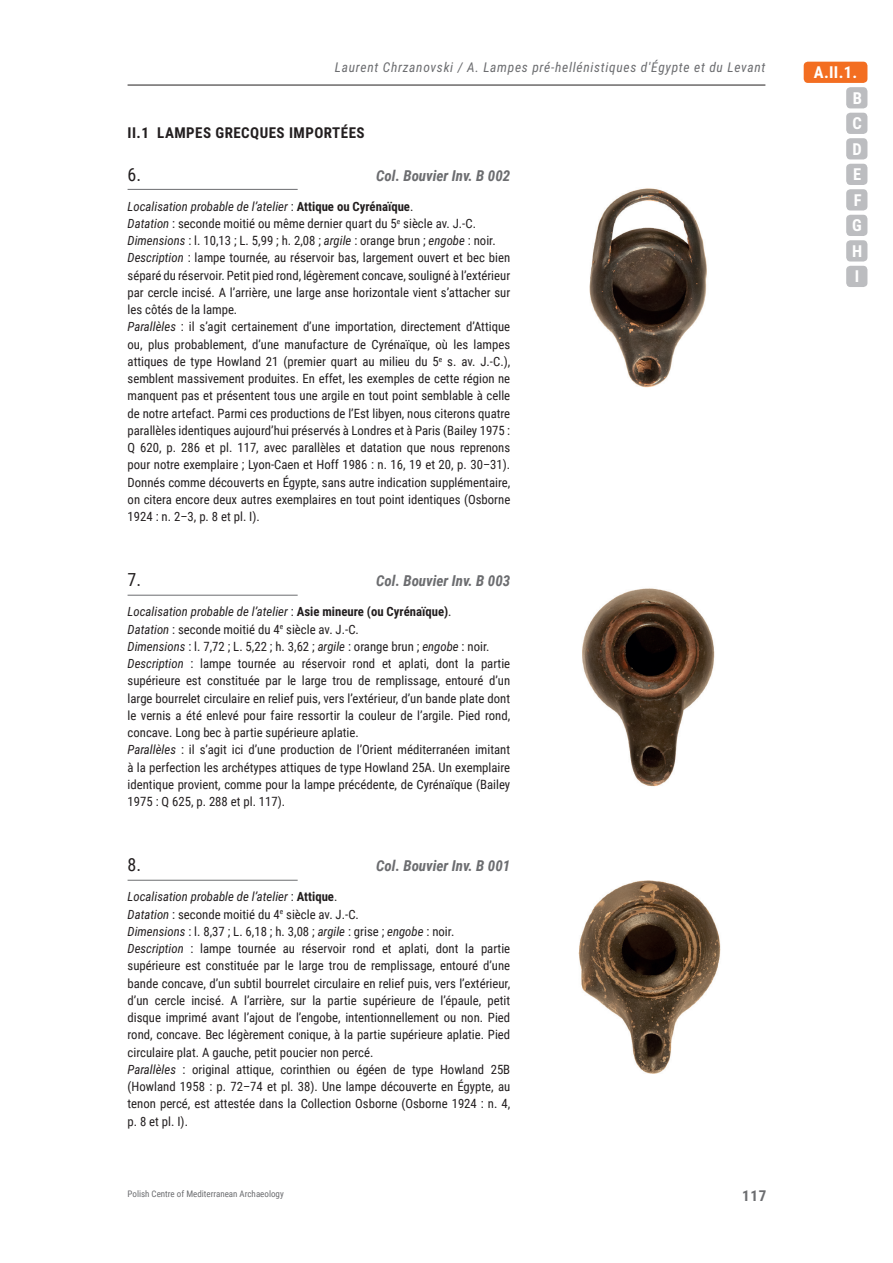
<style>
.page{position:relative;width:893px;height:1263px;background:#fff}
.page>*{position:absolute;margin:0;border:0;box-sizing:border-box;transform-origin:0 0}
.t1{font:18px "Roboto Condensed";color:#231f20}
.t2{font:700 16.5px/25.5px "Roboto Condensed";color:#fff;text-align:justify}
.t3{font:italic 700 15px "Roboto Condensed";color:#6c6d70}
.t4{font:700 15px "Roboto Condensed";letter-spacing:.03em;color:#231f20}
.t5{font:700 15px "Roboto Condensed";color:#6c6d70}
.t6{font:italic 13.5px "Roboto Condensed";letter-spacing:.05em;color:#6c6d70}
.t7{font:12.75px/17.2px "Roboto Condensed";color:#231f20}
.t8{font:9px "Roboto Condensed";color:#6c6d70}
.s1{font-style:italic}
.s2{font-weight:700}
</style>
<div class="page">
<hr style="left:128px;top:85px;width:637px;height:1px;background:#231f20">
<div style="left:846px;top:87px;width:21px;height:21px;background:#bcbdc0;border-radius:4px"></div>
<div style="left:846px;top:189px;width:21px;height:21px;background:#bcbdc0;border-radius:4px"></div>
<div style="left:846px;top:113px;width:21px;height:21px;background:#bcbdc0;border-radius:4px"></div>
<div style="left:846px;top:138px;width:21px;height:21px;background:#bcbdc0;border-radius:4px"></div>
<div style="left:846px;top:164px;width:21px;height:21px;background:#bcbdc0;border-radius:4px"></div>
<div style="left:804px;top:62px;width:63px;height:21px;background:#f36e21;border-radius:4px"></div>
<div style="left:846px;top:215px;width:21px;height:21px;background:#bcbdc0;border-radius:4px"></div>
<div style="left:846px;top:240px;width:21px;height:21px;background:#bcbdc0;border-radius:4px"></div>
<div style="left:846px;top:266px;width:21px;height:21px;background:#bcbdc0;border-radius:4px"></div>
<hr style="left:128px;top:880px;width:170px;height:1px;background:#6c6d70">
<hr style="left:128px;top:595px;width:170px;height:1px;background:#6c6d70">
<hr style="left:128px;top:189px;width:170px;height:1px;background:#6c6d70">
<img style="left:589px;top:188px;width:118px;height:200px">
<img style="left:582px;top:588px;width:133px;height:199px">
<img style="left:578px;top:880px;width:143px;height:194px">
<p class="t6" style="left:335px;top:58px;width:432px">Laurent Chrzanovski / A. Lampes pré-hellénistiques d'Égypte et du Levant</p>
<p class="t4" style="left:128px;top:123px;width:239px">II.1 LAMPES GRECQUES IMPORTÉES</p>
<h1 class="t1" style="left:128px;top:161px;width:12px">6.</h1>
<p class="t3" style="left:376px;top:165px;width:136px">Col. Bouvier Inv. B 002</p>
<p class="t7" style="left:128px;top:197px;width:384px"><span class="s1">Localisation probable de l’atelier</span> : <span class="s2">Attique ou Cyrénaïque</span>.<br><span class="s1">Datation</span> : seconde moitié ou même dernier quart du 5<sup>e</sup> siècle av. J.-C.<br><span class="s1">Dimensions</span> : l. 10,13 ; L. 5,99 ; h. 2,08 ; <span class="s1">argile</span> : orange brun ; <span class="s1">engobe</span> : noir.<br><span class="s1">Description</span> : lampe tournée, au réservoir bas, largement ouvert et bec bien séparé du réservoir. Petit pied rond, légèrement concave, souligné à l’extérieur par cercle incisé. A l’arrière, une large anse horizontale vient s’attacher sur les côtés de la lampe.<br><span class="s1">Parallèles</span> : il s’agit certainement d’une importation, directement d’Attique ou, plus probablement, d’une manufacture de Cyrénaïque, où les lampes attiques de type Howland 21 (premier quart au milieu du 5<sup>e</sup> s. av. J.-C.), semblent massivement produites. En effet, les exemples de cette région ne manquent pas et présentent tous une argile en tout point semblable à celle de notre artefact. Parmi ces productions de l’Est libyen, nous citerons quatre parallèles identiques aujourd’hui préservés à Londres et à Paris (Bailey 1975 :<br>Q 620, p. 286 et pl. 117, avec parallèles et datation que nous reprenons pour notre exemplaire ; Lyon-Caen et Hoff 1986 : n. 16, 19 et 20, p. 30–31).<br>Donnés comme découverts en Égypte, sans autre indication supplémentaire, on citera encore deux autres exemplaires en tout point identiques (Osborne 1924 : n. 2–3, p. 8 et pl. I).</p>
<h1 class="t1" style="left:128px;top:567px;width:12px">7.</h1>
<p class="t3" style="left:376px;top:570px;width:136px">Col. Bouvier Inv. B 003</p>
<p class="t7" style="left:128px;top:603px;width:384px"><span class="s1">Localisation probable de l’atelier</span> : <span class="s2">Asie mineure (ou Cyrénaïque)</span>.<br><span class="s1">Datation</span> : seconde moitié du 4<sup>e</sup> siècle av. J.-C.<br><span class="s1">Dimensions</span> : l. 7,72 ; L. 5,22 ; h. 3,62 ; <span class="s1">argile</span> : orange brun ; <span class="s1">engobe</span> : noir.<br><span class="s1">Description</span> : lampe tournée au réservoir rond et aplati, dont la partie supérieure est constituée par le large trou de remplissage, entouré d’un large bourrelet circulaire en relief puis, vers l’extérieur, d’un bande plate dont le vernis a été enlevé pour faire ressortir la couleur de l’argile. Pied rond, concave. Long bec à partie supérieure aplatie.<br><span class="s1">Parallèles</span> : il s’agit ici d’une production de l’Orient méditerranéen imitant à la perfection les archétypes attiques de type Howland 25A. Un exemplaire identique provient, comme pour la lampe précédente, de Cyrénaïque (Bailey 1975 : Q 625, p. 288 et pl. 117).</p>
<h1 class="t1" style="left:128px;top:852px;width:12px">8.</h1>
<p class="t3" style="left:376px;top:855px;width:136px">Col. Bouvier Inv. B 001</p>
<p class="t7" style="left:128px;top:888px;width:384px"><span class="s1">Localisation probable de l’atelier</span> : <span class="s2">Attique</span>.<br><span class="s1">Datation</span> : seconde moitié du 4<sup>e</sup> siècle av. J.-C.<br><span class="s1">Dimensions</span> : l. 8,37 ; L. 6,18 ; h. 3,08 ; <span class="s1">argile</span> : grise ; <span class="s1">engobe</span> : noir.<br><span class="s1">Description</span> : lampe tournée au réservoir rond et aplati, dont la partie supérieure est constituée par le large trou de remplissage, entouré d’une bande concave, d’un subtil bourrelet circulaire en relief puis, vers l’extérieur, d’un cercle incisé. A l’arrière, sur la partie supérieure de l’épaule, petit disque imprimé avant l’ajout de l’engobe, intentionnellement ou non. Pied rond, concave. Bec légèrement conique, à la partie supérieure aplatie. Pied circulaire plat. A gauche, petit poucier non percé.<br><span class="s1">Parallèles</span> : original attique, corinthien ou égéen de type Howland 25B (Howland 1958 : p. 72–74 et pl. 38). Une lampe découverte en Égypte, au tenon percé, est attestée dans la Collection Osborne (Osborne 1924 : n. 4, p. 8 et pl. I).</p>
<p class="t8" style="left:128px;top:1187px;width:158px">Polish Centre of Mediterranean Archaeology</p>
<p class="t5" style="left:742px;top:1185px;width:26px">117</p>
<p class="t2" style="left:814px;top:59px;width:45px">A.II.1.</p>
<p class="t2" style="left:853px;top:84px;width:11px">B</p>
<p class="t2" style="left:852px;top:110px;width:11px">C D E</p>
<p class="t2" style="left:852px;top:212px;width:12px">G H I</p>
<p class="t2" style="left:854px;top:186px;width:9px">F</p>
</div>
